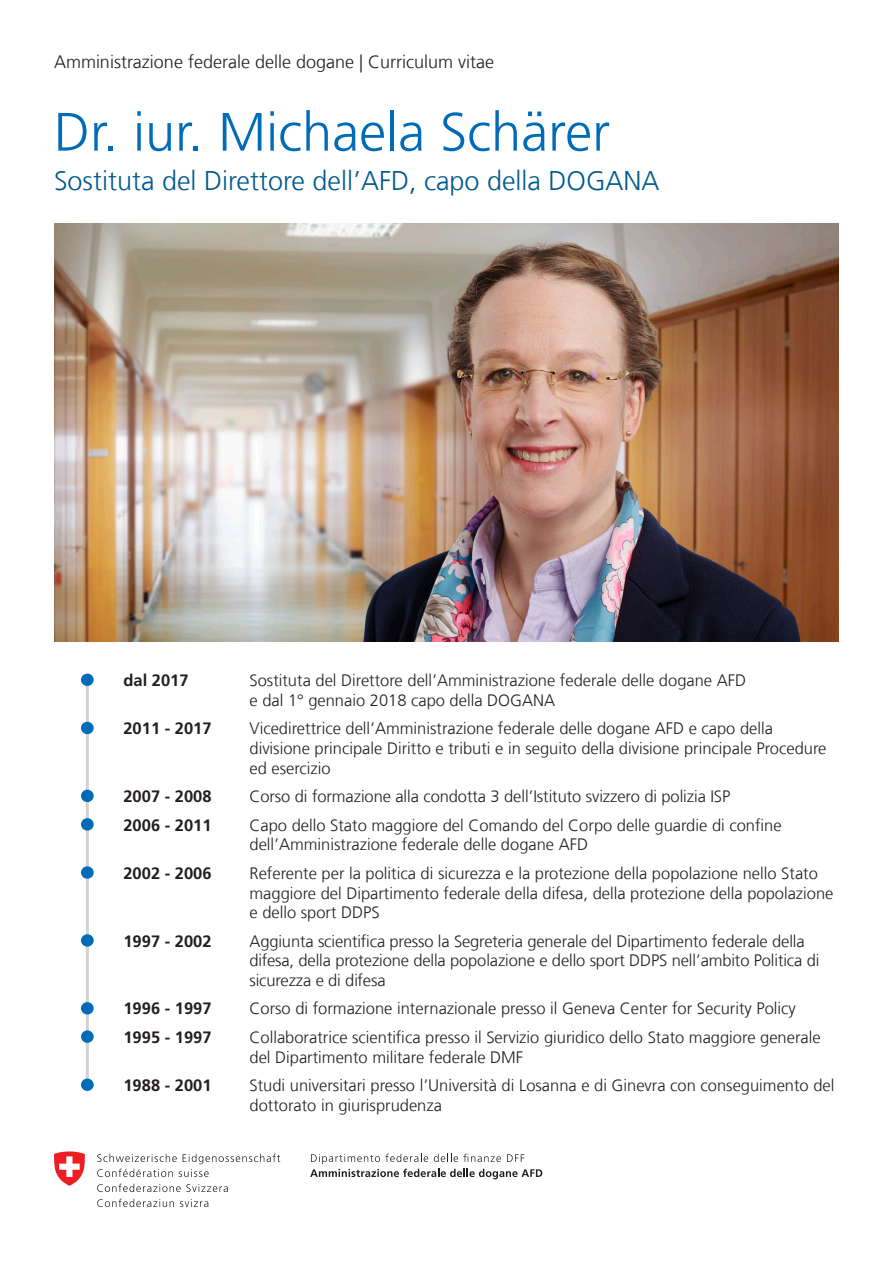
<style>
.page{position:relative;width:893px;height:1263px;background:#fff}
.page>*{position:absolute;margin:0;border:0;box-sizing:border-box;transform-origin:0 0}
.t1{font:300 54px "Frutiger LT Com";color:#006bb6}
.t2{font:300 27px "Frutiger LT Com";color:#00598b}
.t3{font:300 18px "Frutiger LT Com";color:#231f20}
.Absatzformat_1{font:300 16.5px/19.8px "Frutiger LT Com";color:#231f20}
.Absatzformat_2{font:700 16.5px "Frutiger LT Com";color:#231f20}
</style>
<div class="page">
<hr style="left:86px;top:683px;width:3px;height:400px;background:#d1d2d4">
<div style="left:81px;top:1002px;width:13px;height:12px;background:#006bb6;border-radius:50%"></div>
<div style="left:81px;top:1030px;width:13px;height:13px;background:#006bb6;border-radius:50%"></div>
<div style="left:81px;top:1078px;width:13px;height:13px;background:#006bb6;border-radius:50%"></div>
<div style="left:81px;top:934px;width:13px;height:13px;background:#006bb6;border-radius:50%"></div>
<div style="left:81px;top:866px;width:13px;height:13px;background:#006bb6;border-radius:50%"></div>
<div style="left:81px;top:818px;width:13px;height:12px;background:#006bb6;border-radius:50%"></div>
<div style="left:81px;top:790px;width:13px;height:12px;background:#006bb6;border-radius:50%"></div>
<div style="left:81px;top:722px;width:13px;height:12px;background:#006bb6;border-radius:50%"></div>
<div style="left:81px;top:674px;width:13px;height:12px;background:#006bb6;border-radius:50%"></div>
<svg style="left:310px;top:1153px;width:232px;height:26px"></svg>
<svg style="left:97px;top:1153px;width:183px;height:24px"></svg>
<svg style="left:97px;top:1184px;width:131px;height:8px"></svg>
<svg style="left:97px;top:1199px;width:77px;height:8px"></svg>
<svg style="left:180px;top:1199px;width:28px;height:8px"></svg>
<svg style="left:54px;top:1151px;width:31px;height:35px"></svg>
<img style="left:54px;top:223px;width:785px;height:419px">
<p class="t3" style="left:54px;top:51px;width:442px">Amministrazione federale delle dogane | Curriculum vitae</p>
<p class="t1" style="left:54px;top:101px;width:558px">Dr. iur. Michaela Schärer</p>
<p class="t2" style="left:54px;top:165px;width:607px">Sostituta del Direttore dell’AFD, capo della DOGANA</p>
<p class="Absatzformat_2" style="left:123px;top:670px;width:67px">dal 2017</p>
<p class="Absatzformat_1" style="left:249px;top:670px;width:498px">Sostituta del Direttore dell’Amministrazione federale delle dogane AFD e dal 1° gennaio 2018 capo della DOGANA</p>
<p class="Absatzformat_2" style="left:123px;top:719px;width:90px">2011 - 2017</p>
<p class="Absatzformat_1" style="left:249px;top:719px;width:525px">Vicedirettrice dell’Amministrazione federale delle dogane AFD e capo della</p>
<p class="Absatzformat_1" style="left:249px;top:738px;width:578px">divisione principale Diritto e tributi e in seguito della divisione principale Procedure ed esercizio</p>
<p class="Absatzformat_2" style="left:123px;top:787px;width:90px">2007 - 2008</p>
<p class="Absatzformat_2" style="left:123px;top:815px;width:90px">2006 - 2011</p>
<p class="Absatzformat_1" style="left:249px;top:786px;width:482px">Corso di formazione alla condotta 3 dell’Istituto svizzero di polizia ISP</p>
<p class="Absatzformat_1" style="left:249px;top:815px;width:534px">Capo dello Stato maggiore del Comando del Corpo delle guardie di confine</p>
<p class="Absatzformat_1" style="left:249px;top:835px;width:340px">dell’Amministrazione federale delle dogane AFD</p>
<p class="Absatzformat_2" style="left:123px;top:863px;width:90px">2002 - 2006</p>
<p class="Absatzformat_1" style="left:249px;top:863px;width:586px">Referente per la politica di sicurezza e la protezione della popolazione nello Stato maggiore del Dipartimento federale della difesa, della protezione della popolazione e dello sport DDPS</p>
<p class="Absatzformat_2" style="left:123px;top:931px;width:90px">1997 - 2002</p>
<p class="Absatzformat_1" style="left:249px;top:931px;width:571px">Aggiunta scientifica presso la Segreteria generale del Dipartimento federale della difesa, della protezione della popolazione e dello sport DDPS nell’ambito Politica di sicurezza e di difesa</p>
<p class="Absatzformat_2" style="left:123px;top:999px;width:90px">1996 - 1997</p>
<p class="Absatzformat_2" style="left:123px;top:1027px;width:90px">1995 - 1997</p>
<p class="Absatzformat_2" style="left:123px;top:1075px;width:90px">1988 - 2001</p>
<p class="Absatzformat_1" style="left:249px;top:999px;width:548px">Corso di formazione internazionale presso il Geneva Center for Security Policy</p>
<p class="Absatzformat_1" style="left:249px;top:1027px;width:573px">Collaboratrice scientifica presso il Servizio giuridico dello Stato maggiore generale del Dipartimento militare federale DMF</p>
<p class="Absatzformat_1" style="left:249px;top:1075px;width:586px">Studi universitari presso l’Università di Losanna e di Ginevra con conseguimento del dottorato in giurisprudenza</p>
</div>
